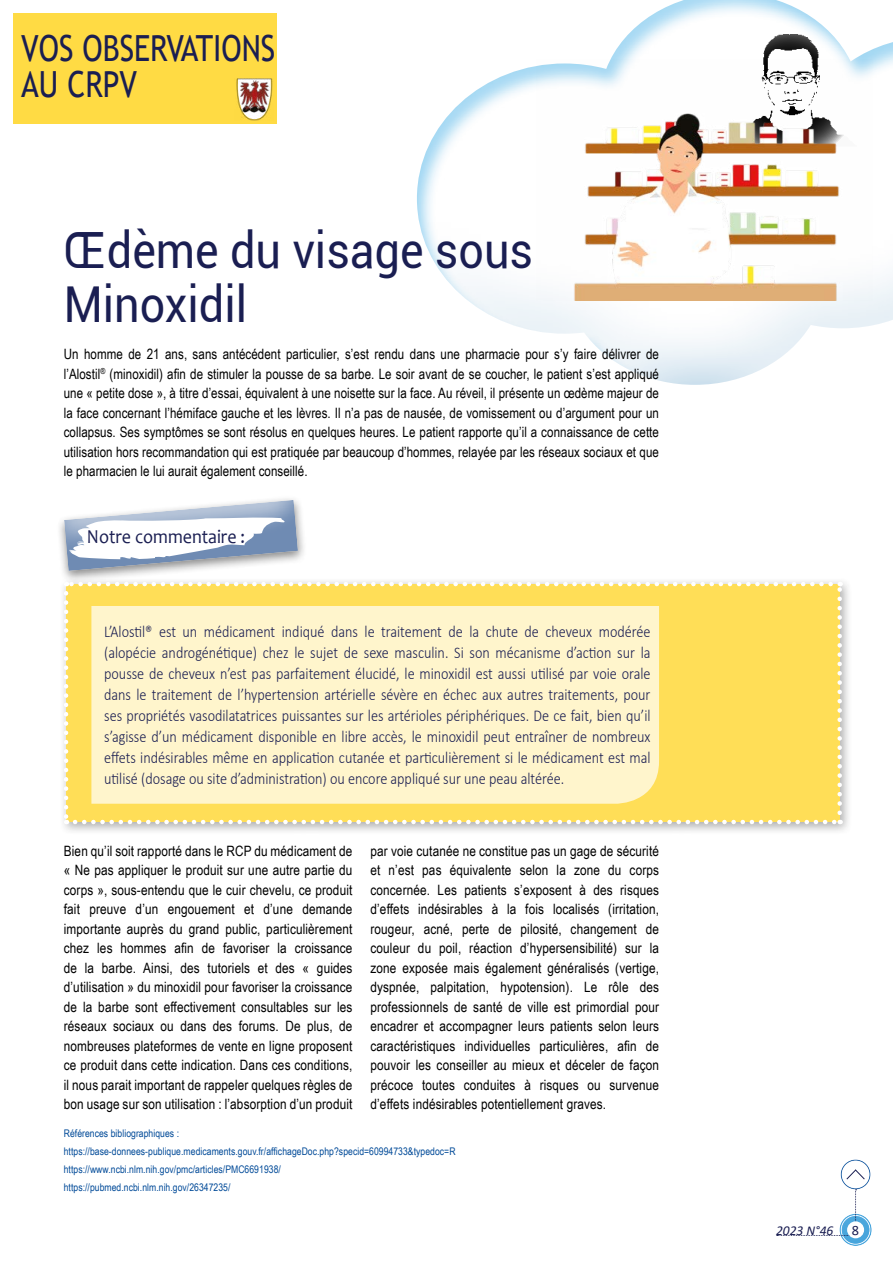
<style>
.page{position:relative;width:893px;height:1263px;background:#fff}
.page>*{position:absolute;margin:0;border:0;box-sizing:border-box;transform-origin:0 0}
.t1{font:49.5px/54px "Roboto";color:#1a1e52;scale:.91 1}
.t2{font:36px/36px "Trebuchet MS";color:#1a1e52;scale:.83 1}
.t3{font:19.8px "Candara";color:#1a1e52;scale:.91 1}
.t4{font:300 16.5px/21px "Calibri";color:#1a1e52;text-align:justify;scale:.86 1}
.t5{font:14.25px/19.5px "Arial Narrow";letter-spacing:.01em;color:#000;text-align:justify}
.t6{font:14.25px "Calibri";color:#1a1e52}
.t7{font:italic 13.5px "Calibri";color:#1a1e52}
.t8{font:10.5px/17.7px "Arial Narrow";letter-spacing:.005em;color:#004a98}
</style>
<div class="page">
<div style="left:404px;top:0;width:489px;height:280px;background:#fff;opacity:.75"></div>
<div style="left:404px;top:17px;width:489px;height:369px;background:#0064a7;opacity:.4"></div>
<img style="left:719px;top:32px;width:140px;height:28px">
<img style="left:536px;top:60px;width:337px;height:240px">
<div style="left:826px;top:1204px;width:56px;height:42px;background:#fff;opacity:.75"></div>
<div style="left:867px;top:1239px;width:15px;height:7px;background:#fff"></div>
<svg style="left:855px;top:1190px;width:2px;height:31px"></svg>
<svg style="left:846px;top:1169px;width:19px;height:11px"></svg>
<svg style="left:777px;top:1235px;width:72px;height:1px"></svg>
<div style="left:847px;top:1221px;width:17px;height:17px;background:#fff;border-radius:50%"></div>
<div style="left:58px;top:576px;width:795px;height:260px;background:#000;opacity:.35"></div>
<div style="left:66px;top:584px;width:774px;height:238px;background:#ffde57"></div>
<svg style="left:64px;top:593px;width:4px;height:231px"></svg>
<svg style="left:75px;top:820px;width:766px;height:4px"></svg>
<svg style="left:837px;top:582px;width:5px;height:231px"></svg>
<svg style="left:66px;top:582px;width:765px;height:4px"></svg>
<div style="left:56px;top:496px;width:252px;height:88px;background:#000;opacity:.46"></div>
<svg style="left:56px;top:496px;width:252px;height:77px"></svg>
<div style="left:13px;top:13px;width:263px;height:110px;background:#ffdb44"></div>
<img style="left:236px;top:78px;width:37px;height:42px">
<div style="left:91px;top:606px;width:568px;height:198px;background:#fff5cc"></div>
<h2 class="t2" style="left:21px;top:30px;width:307px">VOS OBSERVATIONS<br>AU CRPV</h2>
<h1 class="t1" style="left:64px;top:221px;width:517px">Œdème du visage sous<br>Minoxidil</h1>
<p class="t5" style="left:64px;top:344px;width:597px">Un homme de 21 ans, sans antécédent particulier, s’est rendu dans une pharmacie pour s’y faire délivrer de l’Alostil<sup>®</sup> (minoxidil) afin de stimuler la pousse de sa barbe. Le soir avant de se coucher, le patient s’est appliqué une « petite dose », à titre d’essai, équivalent à une noisette sur la face. Au réveil, il présente un œdème majeur de la face concernant l’hémiface gauche et les lèvres. Il n’a pas de nausée, de vomissement ou d’argument pour un collapsus. Ses symptômes se sont résolus en quelques heures. Le patient rapporte qu’il a connaissance de cette utilisation hors recommandation qui est pratiquée par beaucoup d’hommes, relayée par les réseaux sociaux et que le pharmacien le lui aurait également conseillé.</p>
<h3 class="t3" style="left:87px;top:524px;width:175px">Notre commentaire :</h3>
<p class="t4" style="left:104px;top:621px;width:637px">L’Alostil® est un médicament indiqué dans le traitement de la chute de cheveux modérée (alopécie androgénétique) chez le sujet de sexe masculin. Si son mécanisme d’action sur la pousse de cheveux n’est pas parfaitement élucidé, le minoxidil est aussi utilisé par voie orale dans le traitement de l’hypertension artérielle sévère en échec aux autres traitements, pour ses propriétés vasodilatatrices puissantes sur les artérioles périphériques. De ce fait, bien qu’il s’agisse d’un médicament disponible en libre accès, le minoxidil peut entraîner de nombreux effets indésirables même en application cutanée et particulièrement si le médicament est mal utilisé (dosage ou site d’administration) ou encore appliqué sur une peau altérée.</p>
<p class="t5" style="left:64px;top:841px;width:290px">Bien qu’il soit rapporté dans le RCP du médicament de « Ne pas appliquer le produit sur une autre partie du corps », sous-entendu que le cuir chevelu, ce produit fait preuve d’un engouement et d’une demande importante auprès du grand public, particulièrement chez les hommes afin de favoriser la croissance de la barbe. Ainsi, des tutoriels et des « guides d’utilisation » du minoxidil pour favoriser la croissance de la barbe sont effectivement consultables sur les réseaux sociaux ou dans des forums. De plus, de nombreuses plateformes de vente en ligne proposent ce produit dans cette indication. Dans ces conditions, il nous parait important de rappeler quelques règles de bon usage sur son utilisation : l’absorption d’un produit</p>
<p class="t5" style="left:370px;top:841px;width:290px">par voie cutanée ne constitue pas un gage de sécurité et n’est pas équivalente selon la zone du corps concernée. Les patients s’exposent à des risques d’effets indésirables à la fois localisés (irritation, rougeur, acné, perte de pilosité, changement de couleur du poil, réaction d’hypersensibilité) sur la zone exposée mais également généralisés (vertige, dyspnée, palpitation, hypotension). Le rôle des professionnels de santé de ville est primordial pour encadrer et accompagner leurs patients selon leurs caractéristiques individuelles particulières, afin de pouvoir les conseiller au mieux et déceler de façon précoce toutes conduites à risques ou survenue d’effets indésirables potentiellement graves.</p>
<p class="t8" style="left:64px;top:1124px;width:393px">Références bibliographiques : https://base-donnees-publique.medicaments.gouv.fr/affichageDoc.php?specid=60994733&amp;typedoc=R https://www.ncbi.nlm.nih.gov/pmc/articles/PMC6691938/<br>https://pubmed.ncbi.nlm.nih.gov/26347235/</p>
<p class="t7" style="left:776px;top:1221px;width:59px">2023 N°46</p>
<p class="t6" style="left:852px;top:1220px;width:9px">8</p>
</div>
